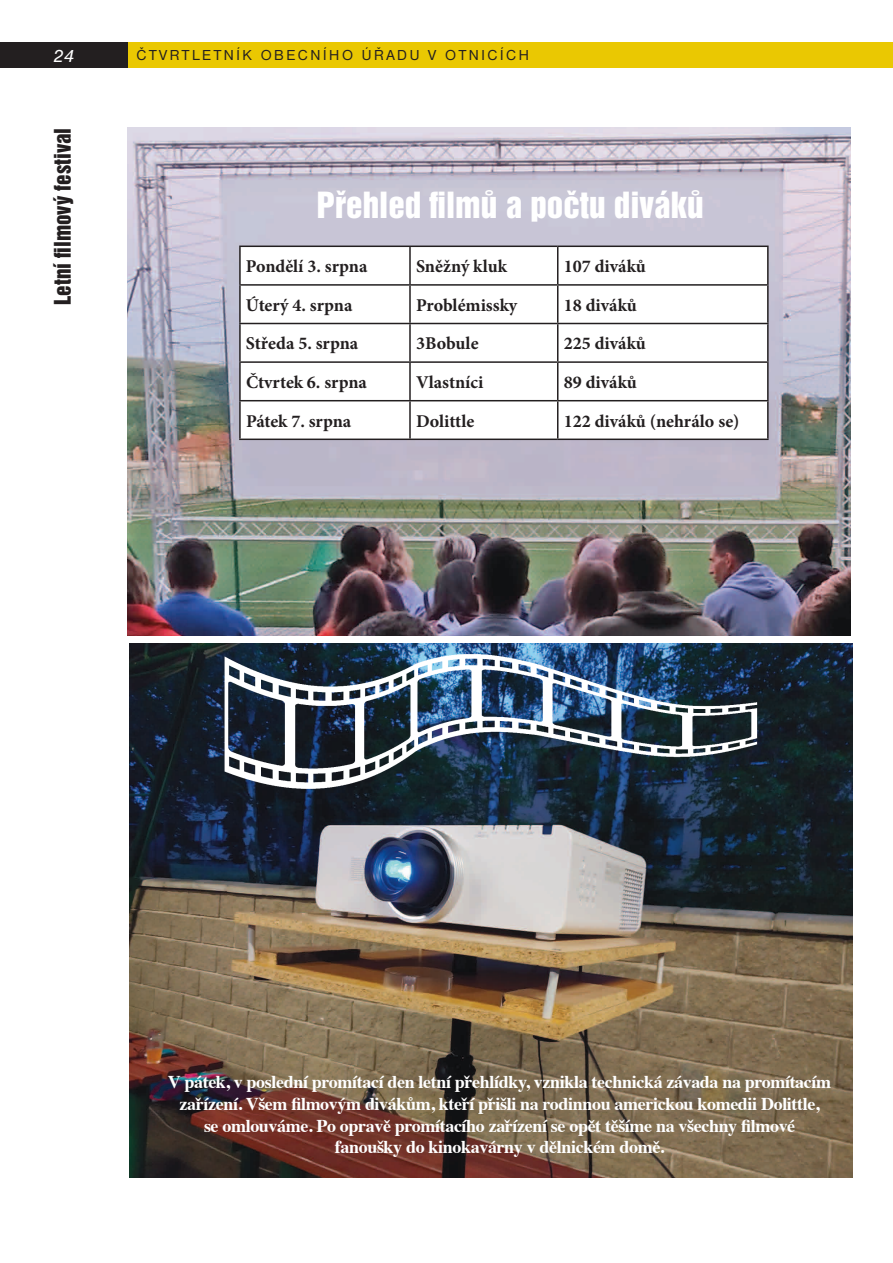
<style>
.page{position:relative;width:893px;height:1263px;background:#fff}
.page>*{position:absolute;margin:0;border:0;box-sizing:border-box;transform-origin:0 0}
.t1{font:33px "Helvetica Inserat CE";color:#fff}
.t2{font:21px "Helvetica Inserat CE";color:#231f20}
.t3{font:700 18px/21.6px "Times";letter-spacing:-.02em;color:#fff;text-align:center}
.t4{font:700 18px "Minion Pro";color:#231f20}
.t5{font:italic 18px "Nimbus Sans DCE";color:#fff}
.t6{font:15px "Nimbus Sans DCE";letter-spacing:.17em;color:#231f20}
</style>
<div class="page">
<div style="left:0;top:43px;width:893px;height:25px;background:#eac802"></div>
<div style="left:0;top:43px;width:128px;height:25px;background:#231f20"></div>
<img style="left:128px;top:128px;width:722px;height:507px">
<img style="left:130px;top:643px;width:723px;height:535px">
<img style="left:198px;top:645px;width:586px;height:153px">
<svg style="left:241px;top:247px;width:526px;height:192px"></svg>
<hr style="left:239px;top:246px;width:171px;height:1px;background:#231f20">
<hr style="left:239px;top:247px;width:2px;height:37px;background:#231f20">
<hr style="left:410px;top:246px;width:148px;height:1px;background:#231f20">
<hr style="left:409px;top:247px;width:2px;height:37px;background:#231f20">
<hr style="left:558px;top:246px;width:211px;height:1px;background:#231f20">
<hr style="left:557px;top:247px;width:1px;height:37px;background:#231f20">
<hr style="left:767px;top:247px;width:2px;height:37px;background:#231f20">
<hr style="left:239px;top:284px;width:171px;height:2px;background:#231f20">
<hr style="left:239px;top:286px;width:2px;height:37px;background:#231f20">
<hr style="left:410px;top:284px;width:148px;height:2px;background:#231f20">
<hr style="left:409px;top:286px;width:2px;height:37px;background:#231f20">
<hr style="left:558px;top:284px;width:211px;height:2px;background:#231f20">
<hr style="left:557px;top:286px;width:1px;height:37px;background:#231f20">
<hr style="left:767px;top:286px;width:2px;height:37px;background:#231f20">
<hr style="left:239px;top:323px;width:171px;height:1px;background:#231f20">
<hr style="left:239px;top:324px;width:2px;height:37px;background:#231f20">
<hr style="left:410px;top:323px;width:148px;height:1px;background:#231f20">
<hr style="left:409px;top:324px;width:2px;height:37px;background:#231f20">
<hr style="left:558px;top:323px;width:211px;height:1px;background:#231f20">
<hr style="left:557px;top:324px;width:1px;height:37px;background:#231f20">
<hr style="left:767px;top:324px;width:2px;height:37px;background:#231f20">
<hr style="left:239px;top:361px;width:171px;height:2px;background:#231f20">
<hr style="left:239px;top:363px;width:2px;height:37px;background:#231f20">
<hr style="left:410px;top:361px;width:148px;height:2px;background:#231f20">
<hr style="left:409px;top:363px;width:2px;height:37px;background:#231f20">
<hr style="left:558px;top:361px;width:211px;height:2px;background:#231f20">
<hr style="left:557px;top:363px;width:1px;height:37px;background:#231f20">
<hr style="left:767px;top:363px;width:2px;height:37px;background:#231f20">
<hr style="left:239px;top:400px;width:171px;height:1px;background:#231f20">
<hr style="left:239px;top:401px;width:2px;height:38px;background:#231f20">
<hr style="left:410px;top:400px;width:148px;height:1px;background:#231f20">
<hr style="left:409px;top:401px;width:2px;height:38px;background:#231f20">
<hr style="left:558px;top:400px;width:211px;height:1px;background:#231f20">
<hr style="left:557px;top:401px;width:1px;height:38px;background:#231f20">
<hr style="left:767px;top:401px;width:2px;height:38px;background:#231f20">
<hr style="left:239px;top:439px;width:171px;height:1px;background:#231f20">
<hr style="left:410px;top:439px;width:148px;height:1px;background:#231f20">
<hr style="left:558px;top:439px;width:211px;height:1px;background:#231f20">
<p class="t5" style="left:53px;top:46px;width:23px">24</p>
<p class="t2" style="left:50px;top:305px;width:179px;rotate:-90deg">Letní filmový festival</p>
<p class="t6" style="left:136px;top:47px;width:394px">ČTVRTLETNÍK OBECNÍHO ÚŘADU V OTNICÍCH</p>
<h1 class="t1" style="left:317px;top:185px;width:388px">Přehled filmů a počtu diváků</h1>
<p class="t4" style="left:246px;top:254px;width:123px">Pondělí 3. srpna</p>
<p class="t4" style="left:416px;top:254px;width:93px">Sněžný kluk</p>
<p class="t4" style="left:564px;top:254px;width:83px">107 diváků</p>
<p class="t4" style="left:246px;top:292px;width:108px">Úterý 4. srpna</p>
<p class="t4" style="left:416px;top:292px;width:103px">Problémissky</p>
<p class="t4" style="left:564px;top:292px;width:74px">18 diváků</p>
<p class="t4" style="left:246px;top:331px;width:114px">Středa 5. srpna</p>
<p class="t4" style="left:416px;top:331px;width:64px">3Bobule</p>
<p class="t4" style="left:564px;top:331px;width:83px">225 diváků</p>
<p class="t4" style="left:246px;top:369px;width:122px">Čtvrtek 6. srpna</p>
<p class="t4" style="left:416px;top:369px;width:69px">Vlastníci</p>
<p class="t4" style="left:564px;top:369px;width:74px">89 diváků</p>
<p class="t4" style="left:246px;top:408px;width:107px">Pátek 7. srpna</p>
<p class="t4" style="left:416px;top:408px;width:60px">Dolittle</p>
<p class="t4" style="left:564px;top:408px;width:177px">122 diváků (nehrálo se)</p>
<p class="t3" style="left:168px;top:1069px;width:665px">V pátek, v poslední promítací den letní přehlídky, vznikla technická závada na promítacím zařízení. Všem filmovým divákům, kteří přišli na rodinnou americkou komedii Dolittle,<br>se omlouváme. Po opravě promítacího zařízení se opět těšíme na všechny filmové fanoušky do kinokavárny v dělnickém domě.</p>
</div>
